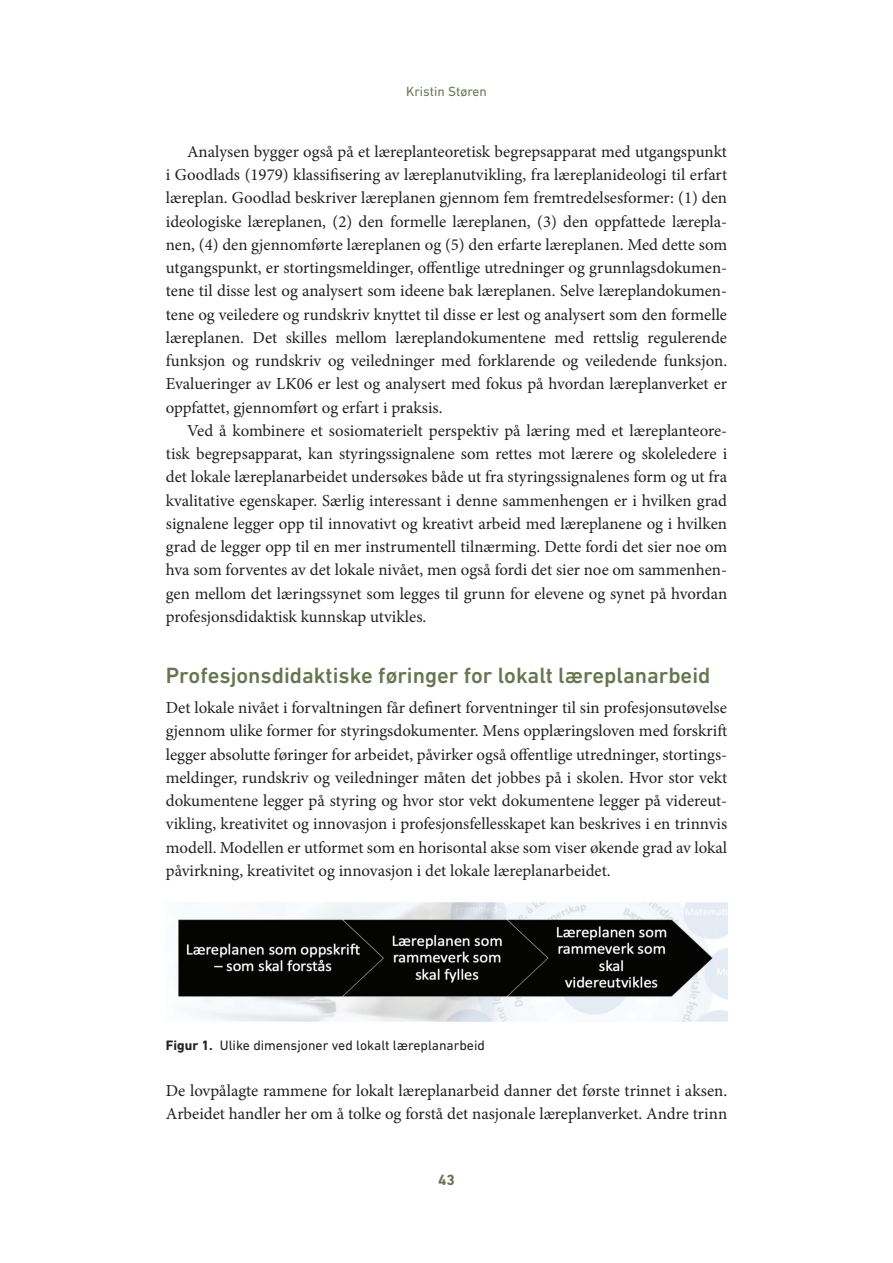
<style>
.page{position:relative;width:893px;height:1263px;background:#fff}
.page>*{position:absolute;margin:0;border:0;box-sizing:border-box;transform-origin:0 0}
.t1{font:500 22.5px "DIN Next LT Pro";color:#677651}
.t2{font:16.8px/23.2px "Minion Pro";color:#231f20;text-align:justify}
.t3{font:700 15px "DIN Next LT Pro";color:#677651}
.t4{font:13.8px "DIN Next LT Pro";color:#231f20}
.t5{font:13.5px "DIN Next LT Pro";color:#677651}
.s1{font-weight:700}
</style>
<div class="page">
<img style="left:178px;top:902px;width:549px;height:120px">
<p class="t5" style="left:406px;top:83px;width:82px">Kristin Støren</p>
<p class="t2" style="left:166px;top:140px;width:563px;text-indent:21px">Analysen bygger også på et læreplanteoretisk begrepsapparat med utgangspunkt i Goodlads (1979) klassifisering av læreplanutvikling, fra læreplanideologi til erfart læreplan. Goodlad beskriver læreplanen gjennom fem fremtredelsesformer: (1) den ideologiske læreplanen, (2) den formelle læreplanen, (3) den oppfattede lærepla&shy;nen, (4) den gjennomførte læreplanen og (5) den erfarte læreplanen. Med dette som utgangspunkt, er stortingsmeldinger, offentlige utredninger og grunnlagsdokumen&shy;tene til disse lest og analysert som ideene bak læreplanen. Selve læreplandokumen&shy;tene og veiledere og rundskriv knyttet til disse er lest og analysert som den formelle læreplanen. Det skilles mellom læreplandokumentene med rettslig regulerende funksjon og rundskriv og veiledninger med forklarende og veiledende funksjon.<br>Evalueringer av LK06 er lest og analysert med fokus på hvordan læreplanverket er oppfattet, gjennomført og erfart i praksis.</p>
<p class="t2" style="left:166px;top:419px;width:563px;text-indent:21px">Ved å kombinere et sosiomaterielt perspektiv på læring med et læreplanteore&shy;tisk begrepsapparat, kan styringssignalene som rettes mot lærere og skoleledere i det lokale læreplanarbeidet undersøkes både ut fra styringssignalenes form og ut fra kvalitative egenskaper. Særlig interessant i denne sammenhengen er i hvilken grad signalene legger opp til innovativt og kreativt arbeid med læreplanene og i hvilken grad de legger opp til en mer instrumentell tilnærming. Dette fordi det sier noe om hva som forventes av det lokale nivået, men også fordi det sier noe om sammenhen&shy;gen mellom det læringssynet som legges til grunn for elevene og synet på hvordan profesjonsdidaktisk kunnskap utvikles.</p>
<h1 class="t1" style="left:166px;top:663px;width:546px">Profesjonsdidaktiske føringer for lokalt læreplanarbeid</h1>
<p class="t2" style="left:166px;top:696px;width:563px">Det lokale nivået i forvaltningen får definert forventninger til sin profesjonsutøvelse gjennom ulike former for styringsdokumenter. Mens opplæringsloven med forskrift legger absolutte føringer for arbeidet, påvirker også offentlige utredninger, stortings&shy;meldinger, rundskriv og veiledninger måten det jobbes på i skolen. Hvor stor vekt dokumentene legger på styring og hvor stor vekt dokumentene legger på videreut&shy;vikling, kreativitet og innovasjon i profesjonsfellesskapet kan beskrives i en trinnvis modell. Modellen er utformet som en horisontal akse som viser økende grad av lokal påvirkning, kreativitet og innovasjon i det lokale læreplanarbeidet.</p>
<p class="t4" style="left:166px;top:1037px;width:321px"><span class="s1">Figur 1.</span> Ulike dimensjoner ved lokalt læreplanarbeid</p>
<p class="t2" style="left:166px;top:1078px;width:563px">De lovpålagte rammene for lokalt læreplanarbeid danner det første trinnet i aksen.<br>Arbeidet handler her om å tolke og forstå det nasjonale læreplanverket. Andre trinn</p>
<p class="t3" style="left:438px;top:1171px;width:18px">43</p>
</div>
